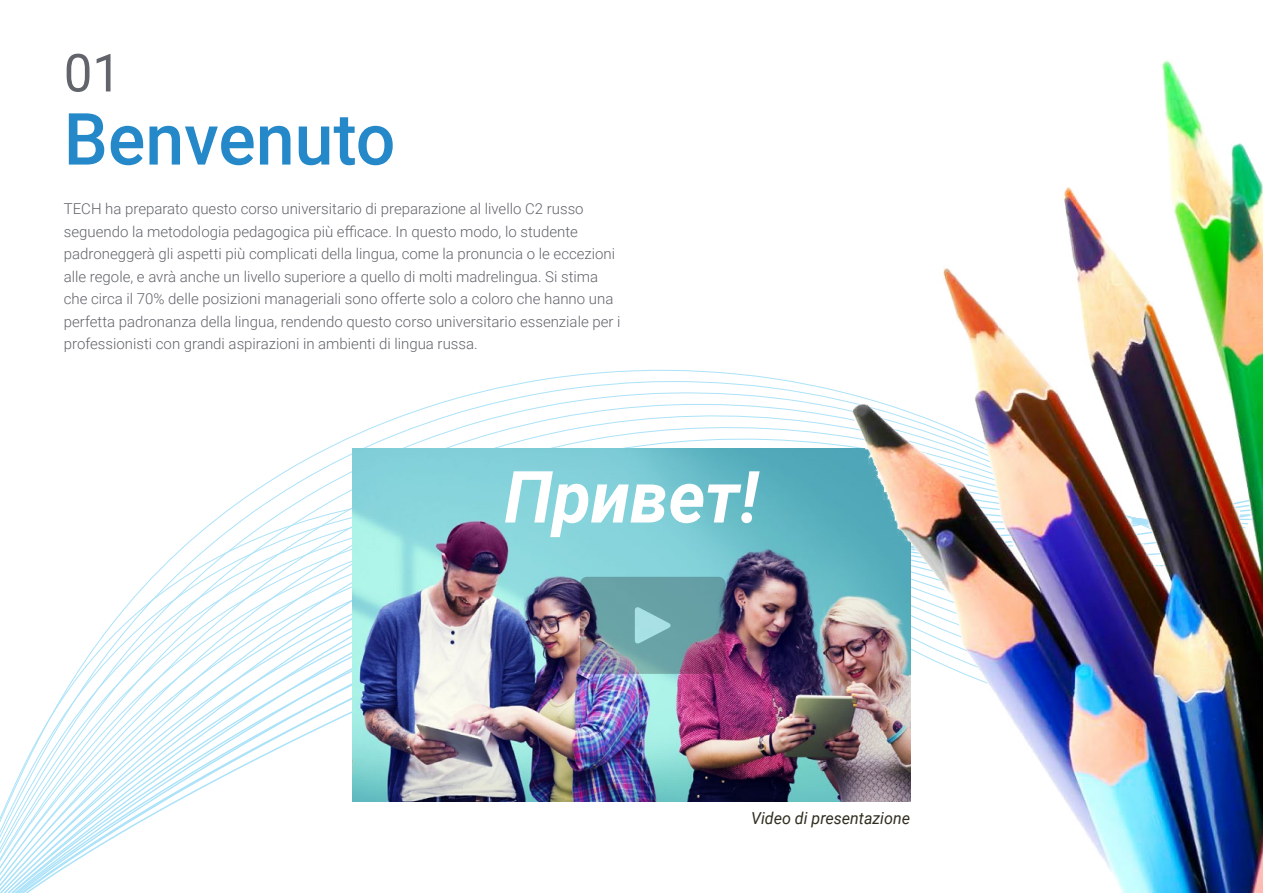
<style>
.page{position:relative;width:1263px;height:893px;background:#fff}
.page>*{position:absolute;margin:0;border:0;box-sizing:border-box;transform-origin:0 0}
.t1{font:500 72px "Roboto";color:#2488c9}
.t2{font:italic 700 72px "Roboto";color:#fff}
.t3{font:52.5px "Roboto";color:#61646a}
.t4{font:italic 16.5px "Roboto";color:#312e20}
.t5{font:300 15px/22.5px "Roboto";color:#61646a}
</style>
<div class="page">
<svg style="left:0;top:369px;width:790px;height:524px"></svg>
<img style="left:353px;top:449px;width:437px;height:353px">
<img style="left:580px;top:577px;width:146px;height:97px">
<img style="left:790px;top:60px;width:473px;height:833px">
<h2 class="t3" style="left:64px;top:36px;width:59px">01</h2>
<h1 class="t1" style="left:64px;top:89px;width:333px">Benvenuto</h1>
<p class="t5" style="left:64px;top:197px;width:558px">TECH ha preparato questo corso universitario di preparazione al livello C2 russo seguendo la metodologia pedagogica più efficace. In questo modo, lo studente padroneggerà gli aspetti più complicati della lingua, come la pronuncia o le eccezioni alle regole, e avrà anche un livello superiore a quello di molti madrelingua. Si stima che circa il 70% delle posizioni manageriali sono offerte solo a coloro che hanno una perfetta padronanza della lingua, rendendo questo corso universitario essenziale per i professionisti con grandi aspirazioni in ambienti di lingua russa.</p>
<h1 class="t2" style="left:504px;top:446px;width:256px">Привет!</h1>
<p class="t4" style="left:751px;top:806px;width:160px">Video di presentazione</p>
</div>
